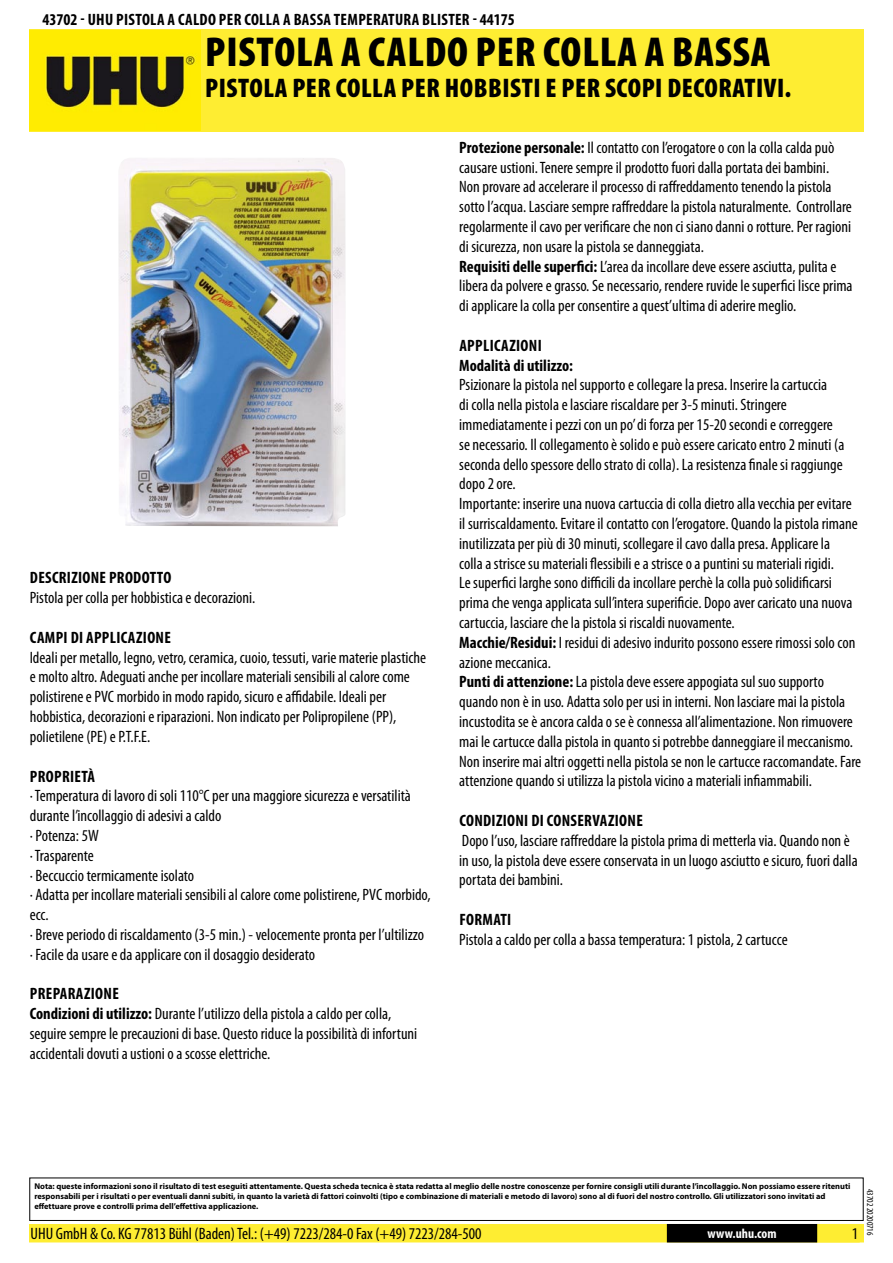
<style>
.page{position:relative;width:893px;height:1263px;background:#fff}
.page>*{position:absolute;margin:0;border:0;box-sizing:border-box;transform-origin:0 0}
.t1{font:900 condensed 42px "Myriad Pro";letter-spacing:.02em;color:#000}
.t2{font:900 condensed 27px "Myriad Pro";letter-spacing:.02em;color:#000}
.t3{font:condensed 16.5px/19.8px "Myriad Pro";color:#000}
.t4{font:700 condensed 16.5px/19.8px "Myriad Pro";letter-spacing:.02em;color:#000}
.t5{font:700 condensed 13.5px "Myriad Pro";letter-spacing:.015em;color:#fff}
.t6{font:condensed 9px "Myriad Pro";color:#000}
.t7{font:700 8.4px/10.1px "Myriad Pro";color:#000}
.s1{font-weight:700}
</style>
<div class="page">
<div style="left:30px;top:1225px;width:833px;height:17px;background:#feed32"></div>
<div style="left:29px;top:1224px;width:835px;height:18px;border:2px solid #feed32"></div>
<div style="left:816px;top:1224px;width:44px;height:18px;border:2px solid #feed32"></div>
<div style="left:668px;top:1225px;width:148px;height:17px;background:#000"></div>
<div style="left:667px;top:1224px;width:150px;height:18px;border:2px solid #000"></div>
<div style="left:29px;top:1177px;width:835px;height:44px;border:1px solid #000"></div>
<div style="left:30px;top:30px;width:834px;height:102px;background:#feed32"></div>
<img style="left:30px;top:31px;width:171px;height:100px">
<img style="left:118px;top:158px;width:228px;height:368px">
<p class="t4" style="left:43px;top:9px;width:474px">43702 - UHU PISTOLA A CALDO PER COLLA A BASSA TEMPERATURA BLISTER - 44175</p>
<h1 class="t1" style="left:205px;top:25px;width:567px">PISTOLA A CALDO PER COLLA A BASSA</h1>
<h2 class="t2" style="left:205px;top:70px;width:588px">PISTOLA PER COLLA PER HOBBISTI E PER SCOPI DECORATIVI.</h2>
<p class="t4" style="left:30px;top:568px;width:143px">DESCRIZIONE PRODOTTO</p>
<p class="t3" style="left:30px;top:588px;width:227px">Pistola per colla per hobbistica e decorazioni.</p>
<p class="t4" style="left:30px;top:627px;width:143px">CAMPI DI APPLICAZIONE</p>
<p class="t3" style="left:30px;top:647px;width:398px">Ideali per metallo, legno, vetro, ceramica, cuoio, tessuti, varie materie plastiche e molto altro. Adeguati anche per incollare materiali sensibili al calore come polistirene e PVC morbido in modo rapido, sicuro e affidabile. Ideali per hobbistica, decorazioni e riparazioni. Non indicato per Polipropilene (PP), polietilene (PE) e P.T.F.E.</p>
<p class="t4" style="left:30px;top:766px;width:67px">PROPRIETÀ</p>
<p class="t3" style="left:30px;top:786px;width:402px">· Temperatura di lavoro di soli 110°C per una maggiore sicurezza e versatilità durante l’incollaggio di adesivi a caldo<br>· Potenza: 5W<br>· Trasparente<br>· Beccuccio termicamente isolato<br>· Adatta per incollare materiali sensibili al calore come polistirene, PVC morbido, ecc.<br>· Breve periodo di riscaldamento (3-5 min.) - velocemente pronta per l’ultilizzo · Facile da usare e da applicare con il dosaggio desiderato</p>
<p class="t3" style="left:30px;top:984px;width:389px"><span class="s1">PREPARAZIONE<br>CONDIZIONI DI UTILIZZO:</span> Durante l’utilizzo della pistola a caldo per colla, seguire sempre le precauzioni di base. Questo riduce la possibilità di infortuni accidentali dovuti a ustioni o a scosse elettriche.</p>
<p class="t3" style="left:459px;top:137px;width:395px"><span class="s1">PROTEZIONE PERSONALE:</span> Il contatto con l’erogatore o con la colla calda può causare ustioni. Tenere sempre il prodotto fuori dalla portata dei bambini.<br>Non provare ad accelerare il processo di raffreddamento tenendo la pistola sotto l’acqua. Lasciare sempre raffreddare la pistola naturalmente. Controllare regolarmente il cavo per verificare che non ci siano danni o rotture. Per ragioni di sicurezza, non usare la pistola se danneggiata.<br><span class="s1">REQUISITI DELLE SUPERFICI:</span> L’area da incollare deve essere asciutta, pulita e libera da polvere e grasso. Se necessario, rendere ruvide le superfici lisce prima di applicare la colla per consentire a quest’ultima di aderire meglio.</p>
<p class="t4" style="left:459px;top:335px;width:115px">APPLICAZIONI<br>MODALITÀ DI UTILIZZO:</p>
<p class="t3" style="left:459px;top:375px;width:403px">Psizionare la pistola nel supporto e collegare la presa. Inserire la cartuccia<br>di colla nella pistola e lasciare riscaldare per 3-5 minuti. Stringere immediatamente i pezzi con un po’ di forza per 15-20 secondi e correggere<br>se necessario. Il collegamento è solido e può essere caricato entro 2 minuti (a seconda dello spessore dello strato di colla). La resistenza finale si raggiunge dopo 2 ore.<br>Importante: inserire una nuova cartuccia di colla dietro alla vecchia per evitare il surriscaldamento. Evitare il contatto con l’erogatore. Quando la pistola rimane inutilizzata per più di 30 minuti, scollegare il cavo dalla presa. Applicare la<br>colla a strisce su materiali flessibili e a strisce o a puntini su materiali rigidi.<br>Le superfici larghe sono difficili da incollare perchè la colla può solidificarsi prima che venga applicata sull’intera superificie. Dopo aver caricato una nuova cartuccia, lasciare che la pistola si riscaldi nuovamente.<br><span class="s1">MACCHIE/RESIDUI:</span> I residui di adesivo indurito possono essere rimossi solo con azione meccanica.<br><span class="s1">PUNTI DI ATTENZIONE:</span> La pistola deve essere appogiata sul suo supporto quando non è in uso. Adatta solo per usi in interni. Non lasciare mai la pistola incustodita se è ancora calda o se è connessa all’alimentazione. Non rimuovere mai le cartucce dalla pistola in quanto si potrebbe danneggiare il meccanismo.<br>Non inserire mai altri oggetti nella pistola se non le cartucce raccomandate. Fare attenzione quando si utilizza la pistola vicino a materiali infiammabili.</p>
<p class="t4" style="left:459px;top:810px;width:185px">CONDIZIONI DI CONSERVAZIONE</p>
<p class="t3" style="left:459px;top:830px;width:400px">Dopo l’uso, lasciare raffreddare la pistola prima di metterla via. Quando non è in uso, la pistola deve essere conservata in un luogo asciutto e sicuro, fuori dalla portata dei bambini.</p>
<p class="t4" style="left:459px;top:909px;width:53px">FORMATI</p>
<p class="t3" style="left:459px;top:929px;width:330px">Pistola a caldo per colla a bassa temperatura: 1 pistola, 2 cartucce</p>
<p class="t7" style="left:34px;top:1181px;width:818px">Nota: queste informazioni sono il risultato di test eseguiti attentamente. Questa scheda tecnica è stata redatta al meglio delle nostre conoscenze per fornire consigli utili durante l’incollaggio. Non possiamo essere ritenuti responsabili per i risultati o per eventuali danni subiti, in quanto la varietà di fattori coinvolti (tipo e combinazione di materiali e metodo di lavoro) sono al di fuori del nostro controllo. Gli utilizzatori sono invitati ad effettuare prove e controlli prima dell’effettiva applicazione.</p>
<p class="t3" style="left:31px;top:1224px;width:453px">UHU GmbH &amp; Co. KG 77813 Bühl (Baden) Tel.: (+49) 7223/284-0 Fax (+49) 7223/284-500</p>
<p class="t5" style="left:707px;top:1225px;width:71px">WWW.UHU.COM</p>
<p class="t3" style="left:852px;top:1224px;width:8px">1</p>
<p class="t6" style="left:875px;top:1189px;width:48px;rotate:90deg">43702 20200716</p>
</div>
